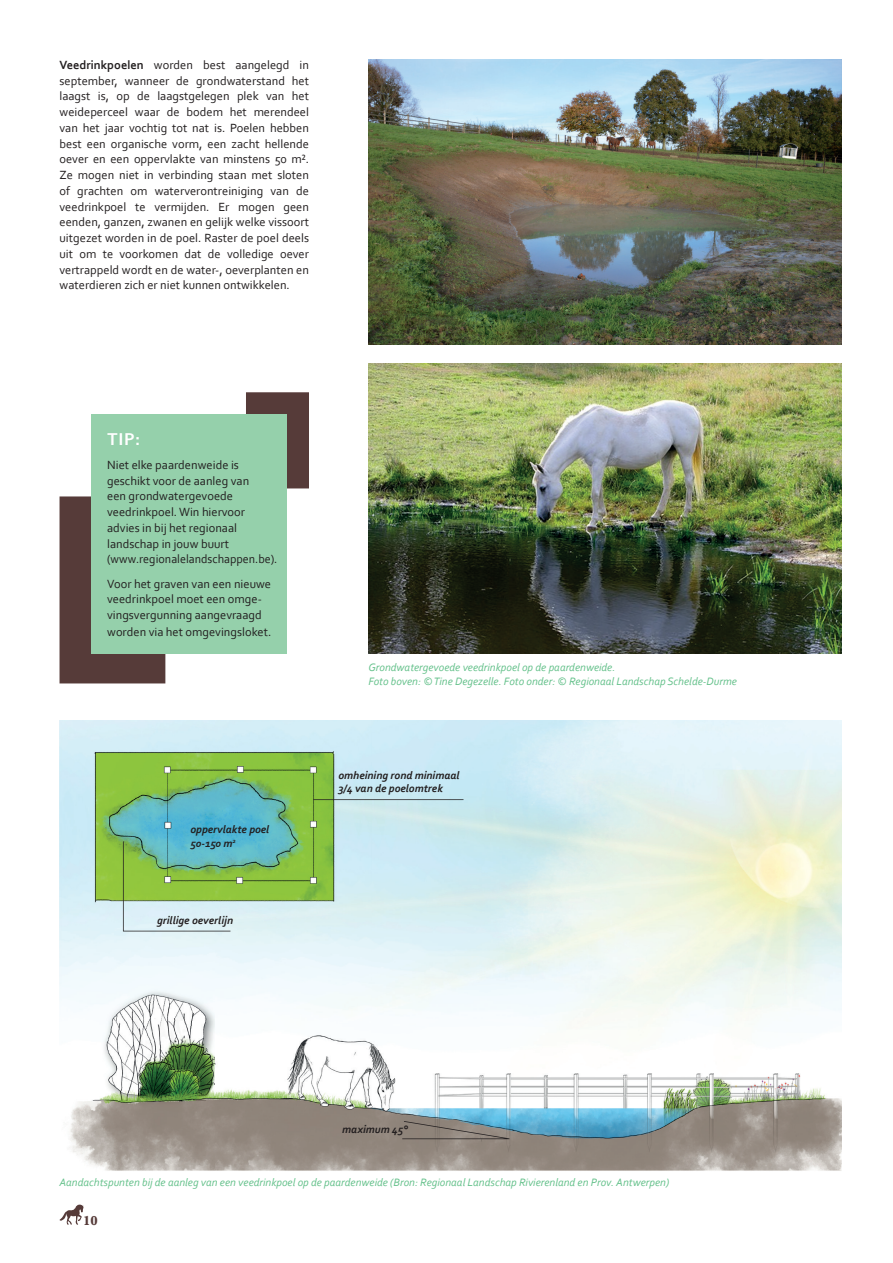
<style>
.page{position:relative;width:893px;height:1263px;background:#fff}
.page>*{position:absolute;margin:0;border:0;box-sizing:border-box;transform-origin:0 0}
.t1{font:700 18px "Corbel";color:#fff}
.t2{font:700 13.5px "Baskerville";color:#563b39}
.t3{font:12.45px/15.8px "Corbel";color:#231f20}
.t4{font:italic 11.25px/13.5px "Corbel";color:#65c18b}
.t5{font:italic 700 11.25px/13.5px "Corbel";color:#231f20}
.s1{font-weight:700}
</style>
<div class="page">
<svg style="left:59px;top:1204px;width:25px;height:21px"></svg>
<img style="left:60px;top:720px;width:782px;height:451px">
<img style="left:369px;top:60px;width:473px;height:284px">
<img style="left:369px;top:364px;width:473px;height:290px">
<div style="left:60px;top:496px;width:105px;height:187px;background:#563b39"></div>
<div style="left:246px;top:392px;width:63px;height:96px;background:#563b39"></div>
<div style="left:91px;top:415px;width:195px;height:239px;background:#95d0ab"></div>
<svg style="left:402px;top:1121px;width:107px;height:18px;background:#81827f"></svg>
<svg style="left:313px;top:799px;width:150px;height:1px"></svg>
<svg style="left:123px;top:841px;width:107px;height:90px;background:#9acb98"></svg>
<p class="t3" style="left:60px;top:56px;width:251px;text-align:justify"><span class="s1">Veedrinkpoelen</span> worden best aangelegd in september, wanneer de grondwaterstand het laagst is, op de laagstgelegen plek van het weideperceel waar de bodem het merendeel van het jaar vochtig tot nat is. Poelen hebben best een organische vorm, een zacht hellende oever en een oppervlakte van minstens 50 m².<br>Ze mogen niet in verbinding staan met sloten of grachten om waterverontreiniging van de veedrinkpoel te vermijden. Er mogen geen eenden, ganzen, zwanen en gelijk welke vissoort uitgezet worden in de poel. Raster de poel deels uit om te voorkomen dat de volledige oever vertrappeld wordt en de water-, oeverplanten en waterdieren zich er niet kunnen ontwikkelen.</p>
<h1 class="t1" style="left:107px;top:427px;width:35px">TIP:</h1>
<p class="t3" style="left:107px;top:456px;width:172px">Niet elke paardenweide is geschikt voor de aanleg van<br>een grondwatergevoede veedrinkpoel. Win hiervoor advies in bij het regionaal landschap in jouw buurt (www.regionalelandschappen.be).</p>
<p class="t3" style="left:107px;top:575px;width:166px">Voor het graven van een nieuwe veedrinkpoel moet een omge&shy;vingsvergunning aangevraagd worden via het omgevingsloket.</p>
<p class="t5" style="left:190px;top:822px;width:80px">oppervlakte poel<br>50-150 m<sup>2</sup></p>
<p class="t5" style="left:157px;top:913px;width:78px">grillige oeverlijn</p>
<p class="t4" style="left:368px;top:660px;width:370px">Grondwatergevoede veedrinkpoel op de paardenweide.<br>Foto boven: © Tine Degezelle. Foto onder: © Regionaal Landschap Schelde-Durme</p>
<p class="t5" style="left:338px;top:768px;width:123px">omheining rond minimaal<br>3/4 van de poelomtrek</p>
<p class="t5" style="left:342px;top:1122px;width:67px">maximum 45°</p>
<p class="t4" style="left:60px;top:1176px;width:611px">Aandachtspunten bij de aanleg van een veedrinkpoel op de paardenweide (Bron: Regionaal Landschap Rivierenland en Prov. Antwerpen)</p>
<p class="t2" style="left:83px;top:1211px;width:16px">10</p>
</div>
